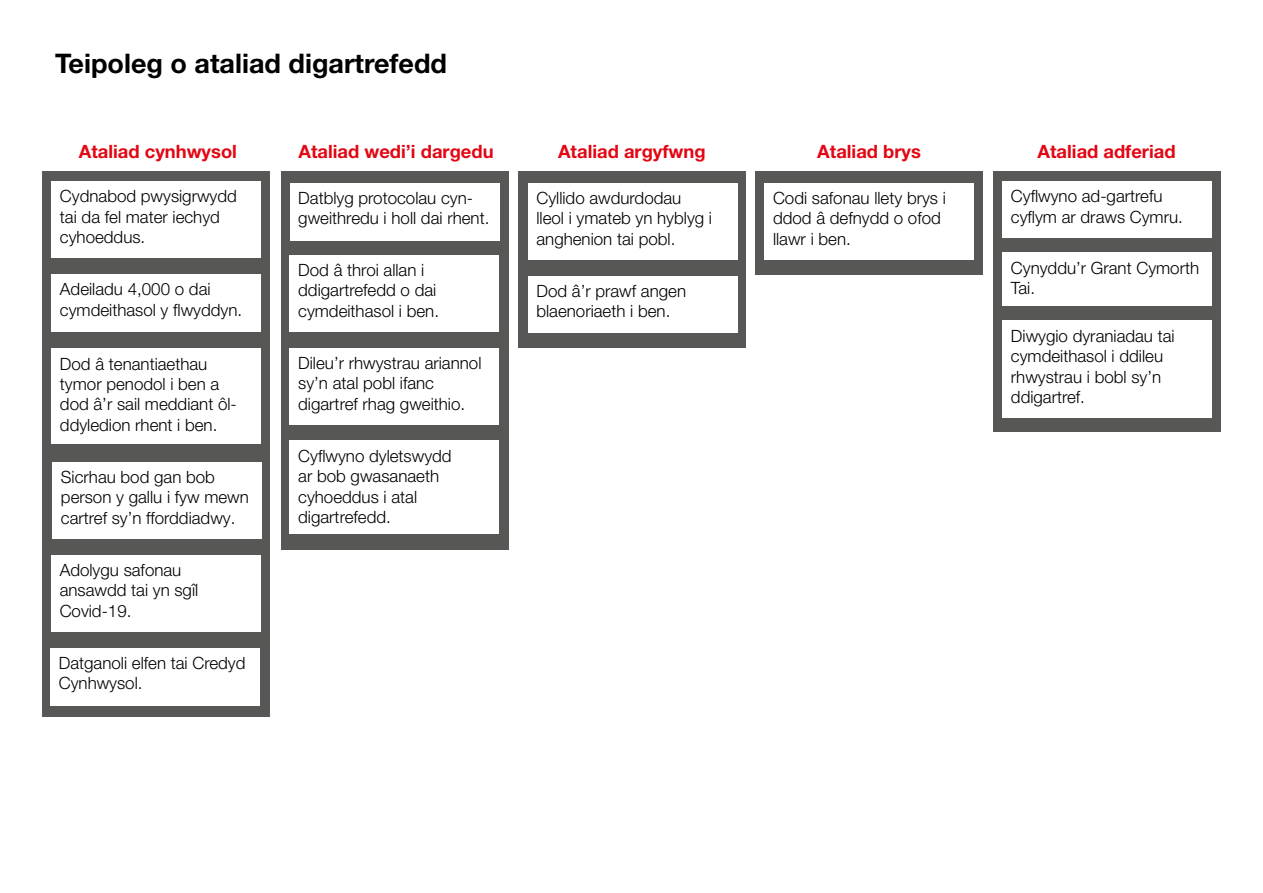
<style>
.page{position:relative;width:1263px;height:893px;background:#fff}
.page>*{position:absolute;margin:0;border:0;box-sizing:border-box;transform-origin:0 0}
.t1{font:700 27px "Helvetica Neue LT Pro";color:#000}
.t2{font:700 18.3px "Helvetica Neue LT Pro";color:#e30613}
.t3{font:300 16.95px/20.2px "Helvetica Neue LT Pro";color:#000}
</style>
<div class="page">
<div style="left:281px;top:171px;width:227px;height:378px;background:#575756"></div>
<div style="left:42px;top:171px;width:228px;height:546px;background:#575756"></div>
<div style="left:51px;top:181px;width:210px;height:77px;background:#fff"></div>
<div style="left:51px;top:274px;width:210px;height:58px;background:#fff"></div>
<div style="left:51px;top:348px;width:210px;height:96px;background:#fff"></div>
<div style="left:52px;top:462px;width:210px;height:77px;background:#fff"></div>
<div style="left:51px;top:555px;width:210px;height:77px;background:#fff"></div>
<div style="left:50px;top:648px;width:210px;height:58px;background:#fff"></div>
<div style="left:290px;top:183px;width:209px;height:58px;background:#fff"></div>
<div style="left:289px;top:255px;width:210px;height:76px;background:#fff"></div>
<div style="left:289px;top:348px;width:210px;height:76px;background:#fff"></div>
<div style="left:289px;top:441px;width:210px;height:93px;background:#fff"></div>
<div style="left:518px;top:171px;width:228px;height:177px;background:#575756"></div>
<div style="left:528px;top:183px;width:209px;height:77px;background:#fff"></div>
<div style="left:528px;top:276px;width:209px;height:56px;background:#fff"></div>
<div style="left:755px;top:171px;width:228px;height:103px;background:#575756"></div>
<div style="left:764px;top:183px;width:210px;height:77px;background:#fff"></div>
<div style="left:993px;top:171px;width:227px;height:261px;background:#575756"></div>
<div style="left:1002px;top:181px;width:210px;height:57px;background:#fff"></div>
<div style="left:1002px;top:252px;width:210px;height:54px;background:#fff"></div>
<div style="left:1002px;top:321px;width:210px;height:97px;background:#fff"></div>
<h1 class="t1" style="left:55px;top:47px;width:393px">Teipoleg o ataliad digartrefedd</h1>
<p class="t2" style="left:79px;top:140px;width:160px">Ataliad cynhwysol</p>
<p class="t3" style="left:60px;top:186px;width:178px">Cydnabod pwysigrwydd tai da fel mater iechyd cyhoeddus.</p>
<p class="t3" style="left:60px;top:279px;width:184px">Adeiladu 4,000 o dai cymdeithasol y flwyddyn.</p>
<p class="t3" style="left:60px;top:353px;width:178px">Dod â tenantiaethau tymor penodol i ben a dod â’r sail meddiant ôl&shy;ddyledion rhent i ben.</p>
<p class="t3" style="left:61px;top:467px;width:189px">Sicrhau bod gan bob person y gallu i fyw mewn cartref sy’n fforddiadwy.</p>
<p class="t3" style="left:60px;top:560px;width:140px">Adolygu safonau ansawdd tai yn sgîl<br>Covid-19.</p>
<p class="t3" style="left:59px;top:653px;width:188px">Datganoli elfen tai Credyd<br>Cynhwysol.</p>
<p class="t2" style="left:298px;top:140px;width:197px">Ataliad wedi’i dargedu</p>
<p class="t3" style="left:298px;top:188px;width:193px">Datblyg protocolau cyn&shy;gweithredu i holl dai rhent.</p>
<p class="t3" style="left:298px;top:259px;width:142px">Dod â throi allan i ddigartrefedd o dai cymdeithasol i ben.</p>
<p class="t3" style="left:298px;top:352px;width:185px">Dileu’r rhwystrau ariannol sy’n atal pobl ifanc digartref rhag gweithio.</p>
<p class="t3" style="left:298px;top:445px;width:155px">Cyflwyno dyletswydd ar bob gwasanaeth cyhoeddus i atal digartrefedd.</p>
<p class="t2" style="left:558px;top:140px;width:149px">Ataliad argyfwng</p>
<p class="t3" style="left:536px;top:188px;width:177px">Cyllido awdurdodau lleol i ymateb yn hyblyg i anghenion tai pobl.</p>
<p class="t3" style="left:536px;top:281px;width:151px">Dod â’r prawf angen blaenoriaeth i ben.</p>
<p class="t2" style="left:817px;top:140px;width:105px">Ataliad brys</p>
<p class="t3" style="left:773px;top:188px;width:174px">Codi safonau llety brys i ddod â defnydd o ofod llawr i ben.</p>
<p class="t2" style="left:1037px;top:140px;width:140px">Ataliad adferiad</p>
<p class="t3" style="left:1011px;top:186px;width:173px">Cyflwyno ad-gartrefu cyflym ar draws Cymru.</p>
<p class="t3" style="left:1011px;top:257px;width:190px">Cynyddu’r Grant Cymorth<br>Tai.</p>
<p class="t3" style="left:1011px;top:325px;width:165px">Diwygio dyraniadau tai cymdeithasol i ddileu rhwystrau i bobl sy’n ddigartref.</p>
</div>
